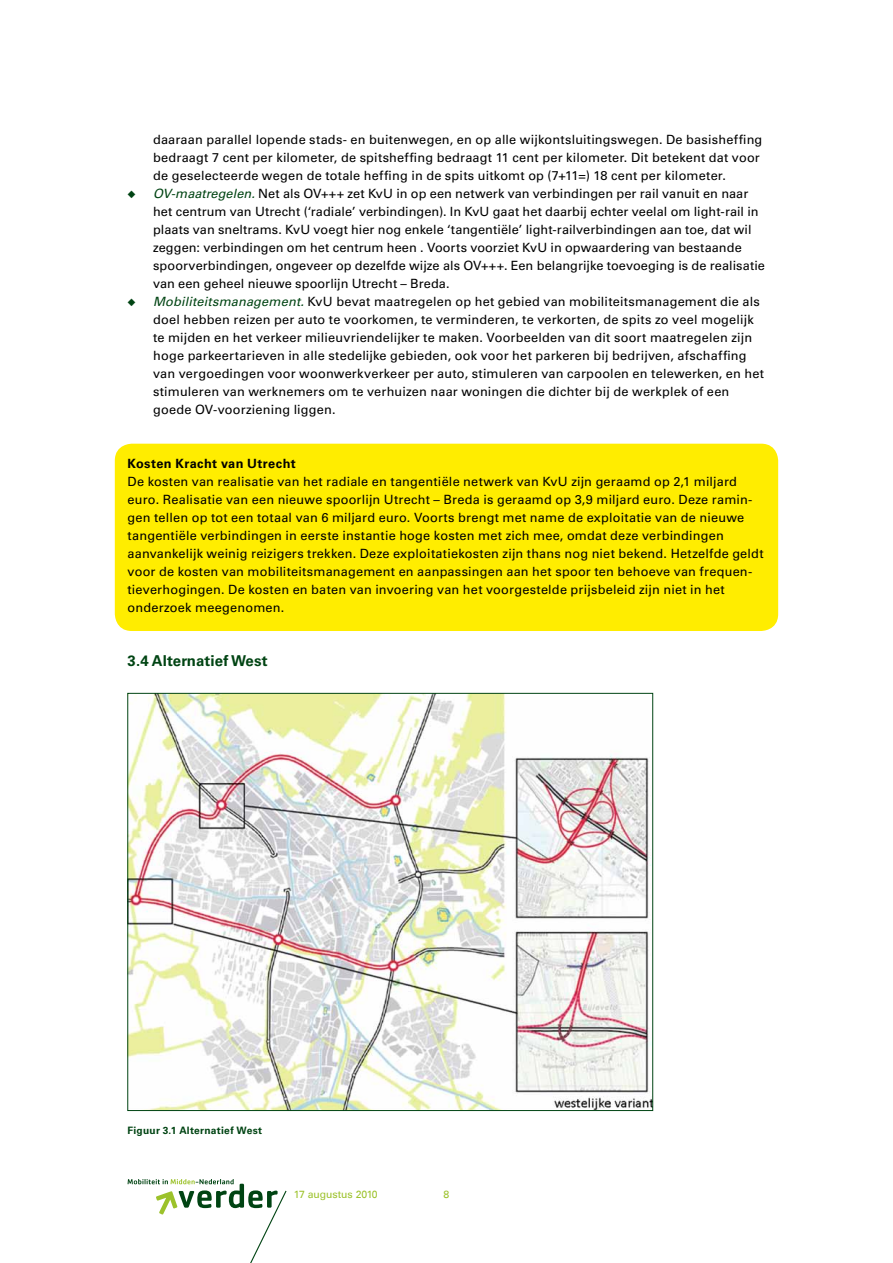
<style>
.page{position:relative;width:893px;height:1263px;background:#fff}
.page>*{position:absolute;margin:0;border:0;box-sizing:border-box;transform-origin:0 0}
.t1{font:700 15px "Univers LT Std";letter-spacing:.01em;color:#004413}
.t2{font:12.75px/18px "Univers LT Std";letter-spacing:.015em;color:#000}
.t3{font:700 12.75px "Univers LT Std";letter-spacing:.03em;color:#000}
.t4{font:10.5px "Univers Com 55 Roman";letter-spacing:-.005em;color:#9cc22b}
.t5{font:700 10.2px "Univers LT Std";letter-spacing:.025em;color:#004413}
.s1{color:#004413}
.s2{font-style:italic;color:#004413}
</style>
<div class="page">
<svg style="left:128px;top:1179px;width:159px;height:84px"></svg>
<div style="left:115px;top:444px;width:663px;height:187px;background:#ffed00;border-radius:17px"></div>
<img style="left:130px;top:695px;width:521px;height:414px">
<p class="t2" style="left:153px;top:131px;width:611px">daaraan parallel lopende stads- en buitenwegen, en op alle wijkontsluitingswegen. De basisheffing bedraagt 7 cent per kilometer, de spitsheffing bedraagt 11 cent per kilometer. Dit betekent dat voor de geselecteerde wegen de totale heffing in de spits uitkomt op (7+11=) 18 cent per kilometer.</p>
<p class="t2" style="left:153px;top:185px;width:613px;text-indent:-26px"><span class="s1">◆</span> <span class="s2">OV-maatregelen.</span> Net als OV+++ zet KvU in op een netwerk van verbindingen per rail vanuit en naar het centrum van Utrecht (‘radiale’ verbindingen). In KvU gaat het daarbij echter veelal om light-rail in plaats van sneltrams. KvU voegt hier nog enkele ‘tangentiële’ light-railverbindingen aan toe, dat wil zeggen: verbindingen om het centrum heen . Voorts voorziet KvU in opwaardering van bestaande spoorverbindingen, ongeveer op dezelfde wijze als OV+++. Een belangrijke toevoeging is de realisatie van een geheel nieuwe spoorlijn Utrecht – Breda.</p>
<p class="t2" style="left:153px;top:293px;width:613px;text-indent:-26px"><span class="s1">◆</span> <span class="s2">Mobiliteitsmanagement.</span> KvU bevat maatregelen op het gebied van mobiliteitsmanagement die als doel hebben reizen per auto te voorkomen, te verminderen, te verkorten, de spits zo veel mogelijk te mijden en het verkeer milieuvriendelijker te maken. Voorbeelden van dit soort maatregelen zijn hoge parkeertarieven in alle stedelijke gebieden, ook voor het parkeren bij bedrijven, afschaffing van vergoedingen voor woonwerkverkeer per auto, stimuleren van carpoolen en telewerken, en het stimuleren van werknemers om te verhuizen naar woningen die dichter bij de werkplek of een goede OV-voorziening liggen.</p>
<p class="t3" style="left:128px;top:456px;width:170px">Kosten Kracht van Utrecht</p>
<p class="t2" style="left:128px;top:473px;width:638px">De kosten van realisatie van het radiale en tangentiële netwerk van KvU zijn geraamd op 2,1 miljard euro. Realisatie van een nieuwe spoorlijn Utrecht – Breda is geraamd op 3,9 miljard euro. Deze ramin&shy;gen tellen op tot een totaal van 6 miljard euro. Voorts brengt met name de exploitatie van de nieuwe tangentiële verbindingen in eerste instantie hoge kosten met zich mee, omdat deze verbindingen aanvankelijk weinig reizigers trekken. Deze exploitatiekosten zijn thans nog niet bekend. Hetzelfde geldt voor de kosten van mobiliteitsmanagement en aanpassingen aan het spoor ten behoeve van frequen&shy;tieverhogingen. De kosten en baten van invoering van het voorgestelde prijsbeleid zijn niet in het onderzoek meegenomen.</p>
<p class="t1" style="left:128px;top:652px;width:141px">3.4 Alternatief West</p>
<p class="t5" style="left:128px;top:1124px;width:136px">Figuur 3.1 Alternatief West</p>
<p class="t4" style="left:294px;top:1188px;width:85px">17 augustus 2010</p>
<p class="t4" style="left:444px;top:1188px;width:7px">8</p>
</div>
